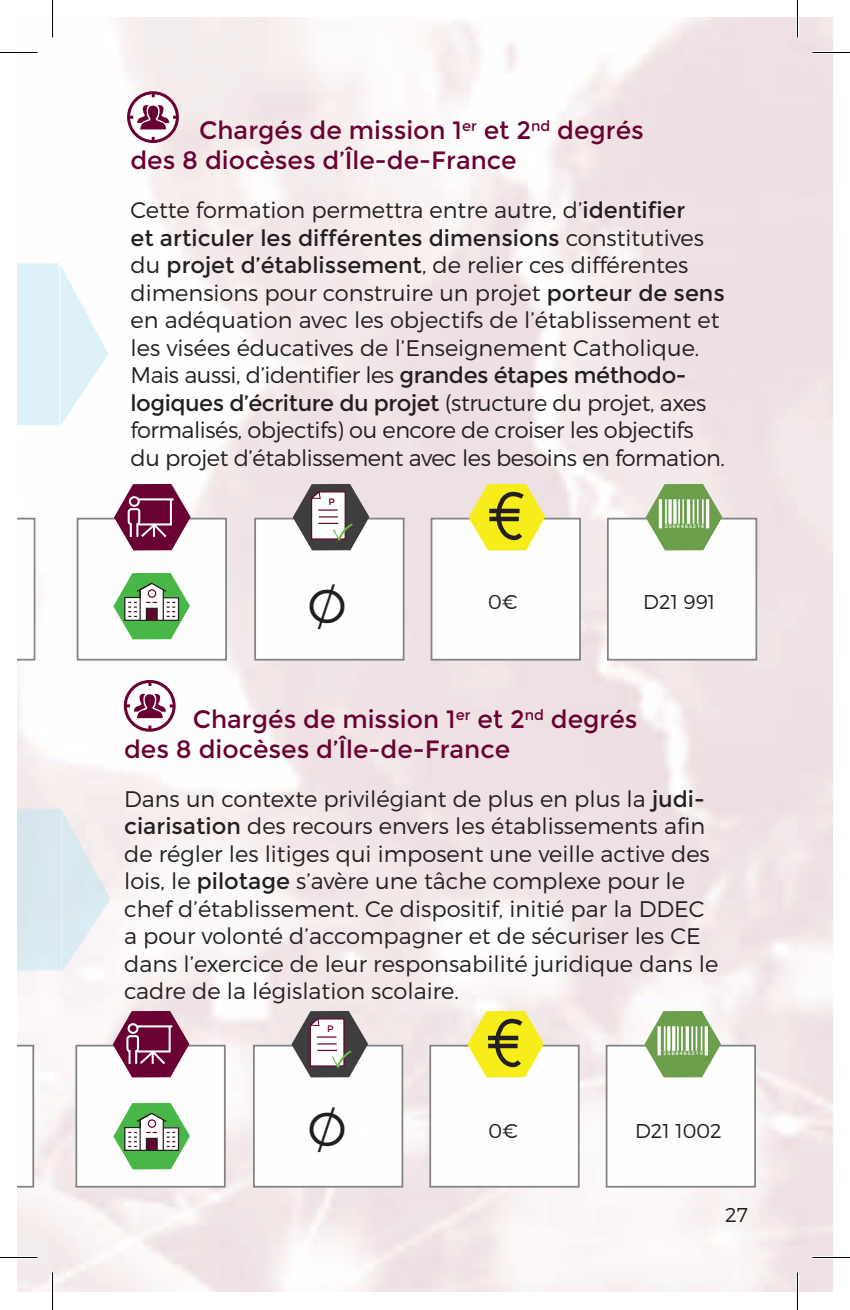
<style>
.page{position:relative;width:850px;height:1310px;background:#fff}
.page>*{position:absolute;margin:0;border:0;box-sizing:border-box;transform-origin:0 0}
.t1{font:300 47.5px "Montserrat";color:#231f20}
.t2{font:25px/30px "Montserrat";color:#690132}
.t3{font:300 22.5px/27.5px "Montserrat";color:#231f20}
.t4{font:300 20px "Montserrat";color:#231f20}
.t5{font:9.5px "Montserrat";color:#690132}
.t6{font:5px "Arial Rounded MT Bold";letter-spacing:.23em;color:#fff}
.s1{font-weight:400}
</style>
<div class="page">
<img style="left:17px;top:17px;width:815px;height:1274px">
<div style="left:77px;top:518px;width:150px;height:142px;background:#fff;border:2px solid #808285"></div>
<svg style="left:17px;top:518px;width:18px;height:142px"></svg>
<div style="left:254px;top:518px;width:150px;height:142px;background:#fff;border:2px solid #808285"></div>
<div style="left:430px;top:518px;width:150px;height:142px;background:#fff;border:2px solid #808285"></div>
<div style="left:606px;top:518px;width:150px;height:142px;background:#fff;border:2px solid #808285"></div>
<svg style="left:292px;top:484px;width:77px;height:66px"></svg>
<svg style="left:645px;top:484px;width:77px;height:66px"></svg>
<hr style="left:701px;top:499px;width:2px;height:25px;background:#fff">
<hr style="left:692px;top:499px;width:2px;height:25px;background:#fff">
<svg style="left:468px;top:484px;width:77px;height:66px;background:#e7df53"></svg>
<hr style="left:489px;top:509px;width:30px;height:4px;background:#231f20">
<hr style="left:489px;top:517px;width:29px;height:4px;background:#231f20">
<svg style="left:114px;top:484px;width:76px;height:66px"></svg>
<div style="left:75px;top:1045px;width:150px;height:142px;background:#fff;border:2px solid #808285"></div>
<svg style="left:17px;top:1045px;width:17px;height:142px"></svg>
<div style="left:253px;top:1045px;width:150px;height:142px;background:#fff;border:2px solid #808285"></div>
<div style="left:429px;top:1045px;width:150px;height:142px;background:#fff;border:2px solid #808285"></div>
<div style="left:605px;top:1045px;width:150px;height:142px;background:#fff;border:2px solid #808285"></div>
<svg style="left:291px;top:1011px;width:77px;height:66px"></svg>
<svg style="left:644px;top:1011px;width:76px;height:66px"></svg>
<svg style="left:467px;top:1011px;width:76px;height:66px;background:#e7e052"></svg>
<hr style="left:487px;top:1036px;width:31px;height:4px;background:#231f20">
<hr style="left:488px;top:1044px;width:29px;height:4px;background:#231f20">
<svg style="left:113px;top:1011px;width:76px;height:66px"></svg>
<svg style="left:17px;top:263px;width:91px;height:163px"></svg>
<svg style="left:17px;top:808px;width:93px;height:163px;background:#e1eaef"></svg>
<svg style="left:128px;top:93px;width:49px;height:48px"></svg>
<div style="left:127px;top:91px;width:52px;height:52px;border:3px solid #690132;border-radius:50%"></div>
<svg style="left:152px;top:93px;width:3px;height:4px"></svg>
<svg style="left:151px;top:137px;width:4px;height:5px"></svg>
<svg style="left:128px;top:105px;width:49px;height:24px"></svg>
<svg style="left:113px;top:573px;width:77px;height:66px"></svg>
<svg style="left:125px;top:681px;width:49px;height:49px"></svg>
<div style="left:124px;top:680px;width:51px;height:52px;border:3px solid #690132;border-radius:50%"></div>
<svg style="left:148px;top:681px;width:3px;height:5px"></svg>
<svg style="left:148px;top:725px;width:3px;height:5px"></svg>
<svg style="left:125px;top:694px;width:49px;height:24px"></svg>
<svg style="left:113px;top:1103px;width:77px;height:66px"></svg>
<hr style="left:0;top:51px;width:37px;height:3px;background:#fff">
<hr style="left:812px;top:51px;width:37px;height:3px;background:#fff">
<hr style="left:0;top:1256px;width:37px;height:3px;background:#fff">
<hr style="left:812px;top:1256px;width:37px;height:3px;background:#fff">
<hr style="left:51px;top:0;width:3px;height:38px;background:#fff">
<hr style="left:51px;top:1272px;width:3px;height:38px;background:#fff">
<hr style="left:795px;top:0;width:3px;height:38px;background:#fff">
<hr style="left:795px;top:1272px;width:3px;height:38px;background:#fff">
<hr style="left:0;top:52px;width:37px;height:1px;background:#000">
<hr style="left:812px;top:52px;width:37px;height:1px;background:#000">
<hr style="left:0;top:1257px;width:37px;height:1px;background:#000">
<hr style="left:812px;top:1257px;width:37px;height:1px;background:#000">
<hr style="left:52px;top:0;width:1px;height:38px;background:#000">
<hr style="left:52px;top:1272px;width:1px;height:38px;background:#000">
<hr style="left:796px;top:0;width:1px;height:38px;background:#000">
<hr style="left:796px;top:1272px;width:1px;height:38px;background:#000">
<p class="t2" style="left:130px;top:116px;width:514px;text-indent:68px">Chargés de mission 1<sup>er</sup> et 2<sup>nd</sup> degrés des 8 diocèses d’Île-de-France</p>
<p class="t3" style="left:130px;top:196px;width:595px">Cette formation permettra entre autre, d’<span class="s1">identifier<br>et articuler les différentes dimensions</span> constitutives du <span class="s1">projet d’établissement</span>, de relier ces différentes dimensions pour construire un projet <span class="s1">porteur de sens </span>en adéquation avec les objectifs de l’établissement et les visées éducatives de l’Enseignement Catholique.<br>Mais aussi, d’identifier les <span class="s1">grandes étapes méthodo&shy;logiques d’écriture du projet</span> (structure du projet, axes formalisés, objectifs) ou encore de croiser les objectifs du projet d’établissement avec les besoins en formation.</p>
<p class="t5" style="left:328px;top:496px;width:8px">P</p>
<p class="t6" style="left:664px;top:524px;width:41px">2568465219</p>
<h1 class="t1" style="left:307px;top:577px;width:40px">Ø</h1>
<p class="t4" style="left:488px;top:590px;width:31px">0€</p>
<p class="t4" style="left:643px;top:590px;width:73px">D21 991</p>
<p class="t2" style="left:124px;top:704px;width:514px;text-indent:68px">Chargés de mission 1<sup>er</sup> et 2<sup>nd</sup> degrés des 8 diocèses d’Île-de-France</p>
<p class="t3" style="left:124px;top:784px;width:595px">Dans un contexte privilégiant de plus en plus la <span class="s1">judi&shy;ciarisation</span> des recours envers les établissements afin de régler les litiges qui imposent une veille active des lois, le <span class="s1">pilotage</span> s’avère une tâche complexe pour le chef d’établissement. Ce dispositif, initié par la DDEC a pour volonté d’accompagner et de sécuriser les CE dans l’exercice de leur responsabilité juridique dans le cadre de la législation scolaire.</p>
<p class="t5" style="left:327px;top:1022px;width:8px">P</p>
<h1 class="t1" style="left:307px;top:1100px;width:40px">Ø</h1>
<p class="t6" style="left:663px;top:1050px;width:41px">2568465219</p>
<p class="t4" style="left:488px;top:1119px;width:31px">0€</p>
<p class="t4" style="left:634px;top:1119px;width:88px">D21 1002</p>
<p class="t4" style="left:724px;top:1202px;width:24px">27</p>
</div>
